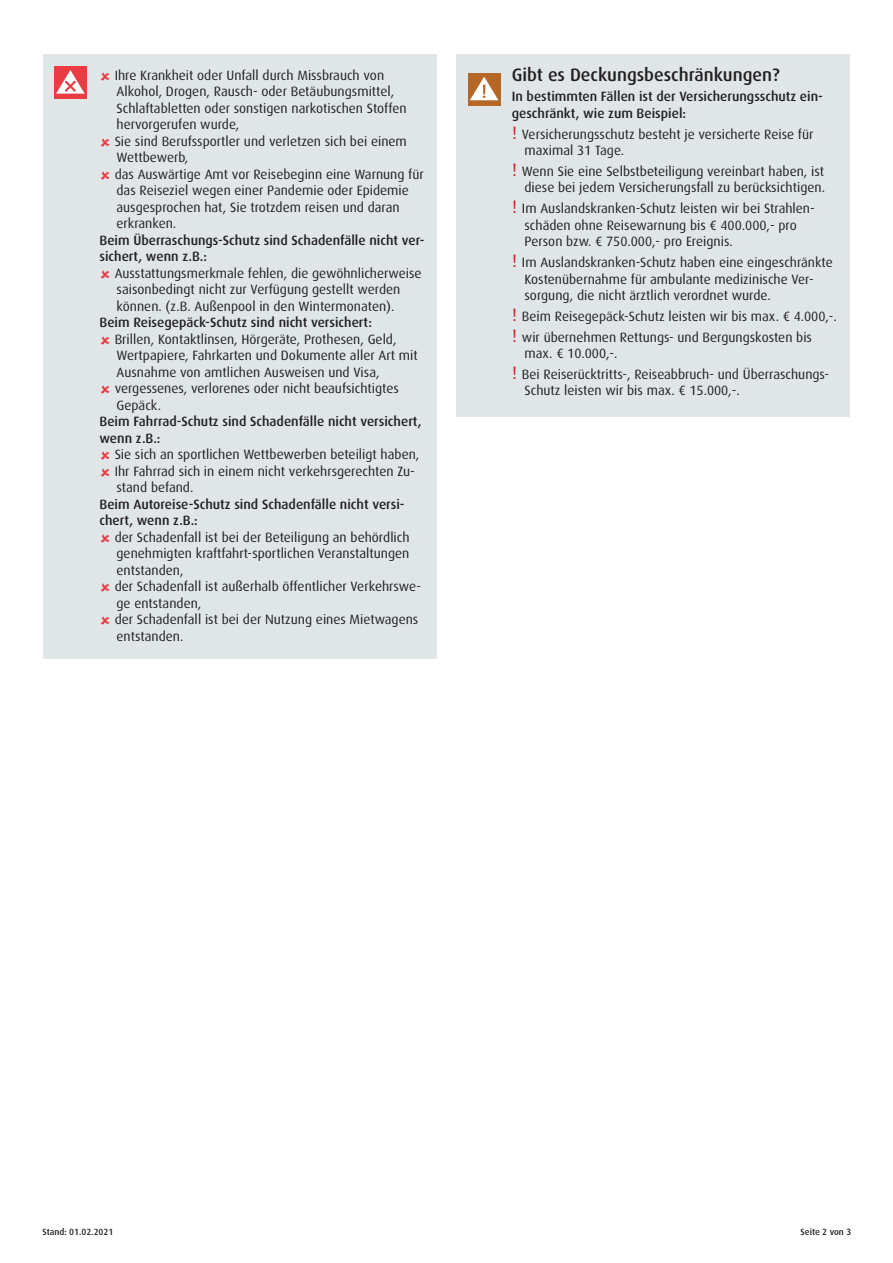
<style>
.page{position:relative;width:893px;height:1263px;background:#fff}
.page>*{position:absolute;margin:0;border:0;box-sizing:border-box;transform-origin:0 0}
.t1{font:500 18px "Dax Pro";color:#231f20}
.t2{font:13.5px/16.5px "Dax Pro";color:#231f20}
.t3{font:500 13.5px/16.5px "Dax Pro";color:#231f20}
.t4{font:500 9px "Dax Pro";color:#231f20}
.s1{font-size:18px;color:#d1232a}
</style>
<div class="page">
<div style="left:457px;top:54px;width:393px;height:362px;background:#e0e6e8"></div>
<div style="left:468px;top:73px;width:33px;height:33px;background:#b46726"></div>
<svg style="left:470px;top:77px;width:28px;height:23px"></svg>
<div style="left:43px;top:54px;width:393px;height:604px;background:#e0e6e8"></div>
<div style="left:54px;top:66px;width:33px;height:33px;background:#ec3c43"></div>
<svg style="left:56px;top:70px;width:29px;height:24px"></svg>
<p class="t2" style="left:115px;top:66px;width:311px">Ihre Krankheit oder Unfall durch Missbrauch von Alkohol, Drogen, Rausch- oder Betäubungsmittel, Schlaftabletten oder sonstigen narkotischen Stoffen hervorgerufen wurde,<br>Sie sind Berufssportler und verletzen sich bei einem Wettbewerb,<br>das Auswärtige Amt vor Reisebeginn eine Warnung für das Reiseziel wegen einer Pandemie oder Epidemie ausgesprochen hat, Sie trotzdem reisen und daran erkranken.</p>
<p class="t3" style="left:99px;top:231px;width:327px">Beim Überraschungs-Schutz sind Schadenfälle nicht ver&shy;sichert, wenn z.B.:</p>
<p class="t2" style="left:115px;top:264px;width:308px">Ausstattungsmerkmale fehlen, die gewöhnlicherweise saisonbedingt nicht zur Verfügung gestellt werden können. (z.B. Außenpool in den Wintermonaten).</p>
<p class="t3" style="left:99px;top:314px;width:274px">Beim Reisegepäck-Schutz sind nicht versichert:</p>
<p class="t2" style="left:115px;top:330px;width:304px">Brillen, Kontaktlinsen, Hörgeräte, Prothesen, Geld, Wertpapiere, Fahrkarten und Dokumente aller Art mit Ausnahme von amtlichen Ausweisen und Visa, vergessenes, verlorenes oder nicht beaufsichtigtes Gepäck.</p>
<p class="t3" style="left:99px;top:413px;width:324px">Beim Fahrrad-Schutz sind Schadenfälle nicht versichert, wenn z.B.:</p>
<p class="t2" style="left:115px;top:446px;width:306px">Sie sich an sportlichen Wettbewerben beteiligt haben,<br>Ihr Fahrrad sich in einem nicht verkehrsgerechten Zu&shy;stand befand.</p>
<p class="t3" style="left:99px;top:495px;width:307px">Beim Autoreise-Schutz sind Schadenfälle nicht versi&shy;chert, wenn z.B.:</p>
<p class="t2" style="left:115px;top:528px;width:308px">der Schadenfall ist bei der Beteiligung an behördlich genehmigten kraftfahrt-sportlichen Veranstaltungen entstanden,<br>der Schadenfall ist außerhalb öffentlicher Verkehrswe&shy;ge entstanden,<br>der Schadenfall ist bei der Nutzung eines Mietwagens entstanden.</p>
<h1 class="t1" style="left:512px;top:63px;width:270px">Gibt es Deckungsbeschränkungen?</h1>
<p class="t3" style="left:512px;top:88px;width:313px">In bestimmten Fällen ist der Versicherungsschutz ein&shy;geschränkt, wie zum Beispiel:</p>
<p class="t2" style="left:524px;top:125px;width:290px;text-indent:-13px"><span class="s1">!</span> Versicherungsschutz besteht je versicherte Reise für maximal 31 Tage.</p>
<p class="t2" style="left:512px;top:163px;width:315px;text-align:right"><span class="s1">!</span> Wenn Sie eine Selbstbeteiligung vereinbart haben, ist diese bei jedem Versicherungsfall zu berücksichtigen.</p>
<p class="t2" style="left:524px;top:200px;width:292px;text-indent:-13px"><span class="s1">!</span> Im Auslandskranken-Schutz leisten wir bei Strahlen&shy;schäden ohne Reisewarnung bis € 400.000,- pro<br>Person bzw. € 750.000,- pro Ereignis.</p>
<p class="t2" style="left:524px;top:254px;width:310px;text-indent:-13px"><span class="s1">!</span> Im Auslandskranken-Schutz haben eine eingeschränkte<br>Kostenübernahme für ambulante medizinische Ver&shy;sorgung, die nicht ärztlich verordnet wurde.</p>
<p class="t2" style="left:512px;top:305px;width:327px;line-height:20.7px"><span class="s1">!</span> Beim Reisegepäck-Schutz leisten wir bis max. € 4.000,-. <span class="s1">!</span> wir übernehmen Rettungs- und Bergungskosten bis</p>
<p class="t2" style="left:512px;top:343px;width:319px;line-height:20.7px;text-indent:13px">max. € 10.000,-.<br><span class="s1">!</span> Bei Reiserücktritts-, Reiseabbruch- und Überraschungs-</p>
<p class="t2" style="left:524px;top:382px;width:217px">Schutz leisten wir bis max. € 15.000,-.</p>
<p class="t4" style="left:43px;top:1226px;width:72px">Stand: 01.02.2021</p>
<p class="t4" style="left:801px;top:1226px;width:52px">Seite 2 von 3</p>
</div>
